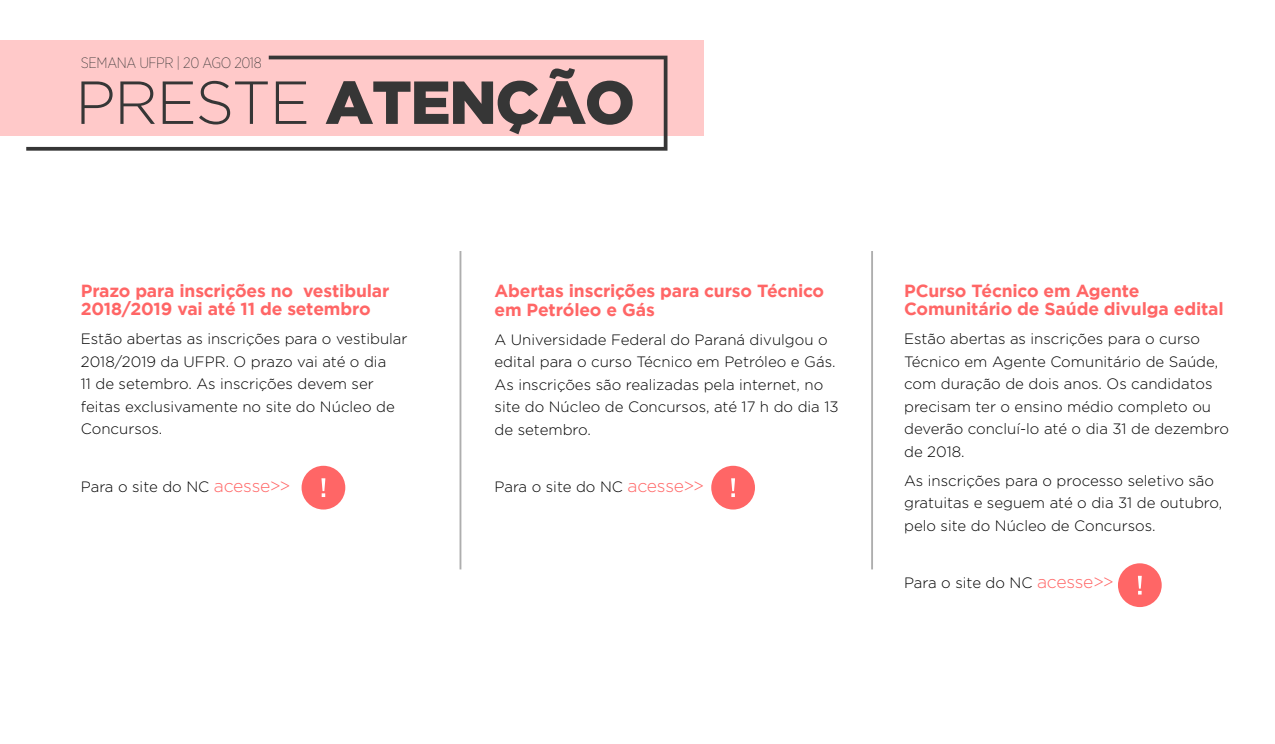
<style>
.page{position:relative;width:1275px;height:744px;background:#fff}
.page>*{position:absolute;margin:0;border:0;box-sizing:border-box;transform-origin:0 0}
.t1{font:700 17.5px/18.8px "Gotham";letter-spacing:-.01em;color:#f66}
.t2{font:300 15px/22.5px "Gotham";color:#000}
.t3{font:200 15px "Gotham Narrow";letter-spacing:-.025em;color:#363636}
.s1{font-size:17.5px;color:#f66}
</style>
<div class="page">
<div style="left:0;top:41px;width:704px;height:95px;background:#ffc9c9"></div>
<svg style="left:26px;top:56px;width:642px;height:95px"></svg>
<hr style="left:460px;top:251px;width:1px;height:318px;background:#aeaeae">
<hr style="left:871px;top:251px;width:2px;height:318px;background:#aeaeae">
<svg style="left:302px;top:466px;width:43px;height:43px"></svg>
<svg style="left:711px;top:466px;width:44px;height:43px"></svg>
<svg style="left:1118px;top:563px;width:44px;height:44px"></svg>
<p class="t3" style="left:81px;top:53px;width:182px">SEMANA UFPR | 20 AGO 2018</p>
<p class="t1" style="left:81px;top:281px;width:310px">Prazo para inscrições no vestibular<br>2018/2019 vai até 11 de setembro</p>
<p class="t2" style="left:81px;top:327px;width:328px">Estão abertas as inscrições para o vestibular 2018/2019 da UFPR. O prazo vai até o dia<br>11 de setembro. As inscrições devem ser feitas exclusivamente no site do Núcleo de Concursos.</p>
<p class="t2" style="left:81px;top:475px;width:211px">Para o site do NC <span class="s1">acesse&gt;&gt;</span></p>
<p class="t1" style="left:495px;top:281px;width:331px">Abertas inscrições para curso Técnico em Petróleo e Gás</p>
<p class="t2" style="left:495px;top:328px;width:346px">A Universidade Federal do Paraná divulgou o edital para o curso Técnico em Petróleo e Gás.<br>As inscrições são realizadas pela internet, no site do Núcleo de Concursos, até 17 h do dia 13 de setembro.</p>
<p class="t2" style="left:495px;top:475px;width:211px">Para o site do NC <span class="s1">acesse&gt;&gt;</span></p>
<p class="t1" style="left:904px;top:281px;width:321px">PCurso Técnico em Agente<br>Comunitário de Saúde divulga edital</p>
<p class="t2" style="left:904px;top:327px;width:326px">Estão abertas as inscrições para o curso Técnico em Agente Comunitário de Saúde, com duração de dois anos. Os candidatos precisam ter o ensino médio completo ou deverão concluí-lo até o dia 31 de dezembro de 2018.</p>
<p class="t2" style="left:904px;top:468px;width:320px">As inscrições para o processo seletivo são gratuitas e seguem até o dia 31 de outubro, pelo site do Núcleo de Concursos.</p>
<p class="t2" style="left:904px;top:571px;width:211px">Para o site do NC <span class="s1">acesse&gt;&gt;</span></p>
</div>
